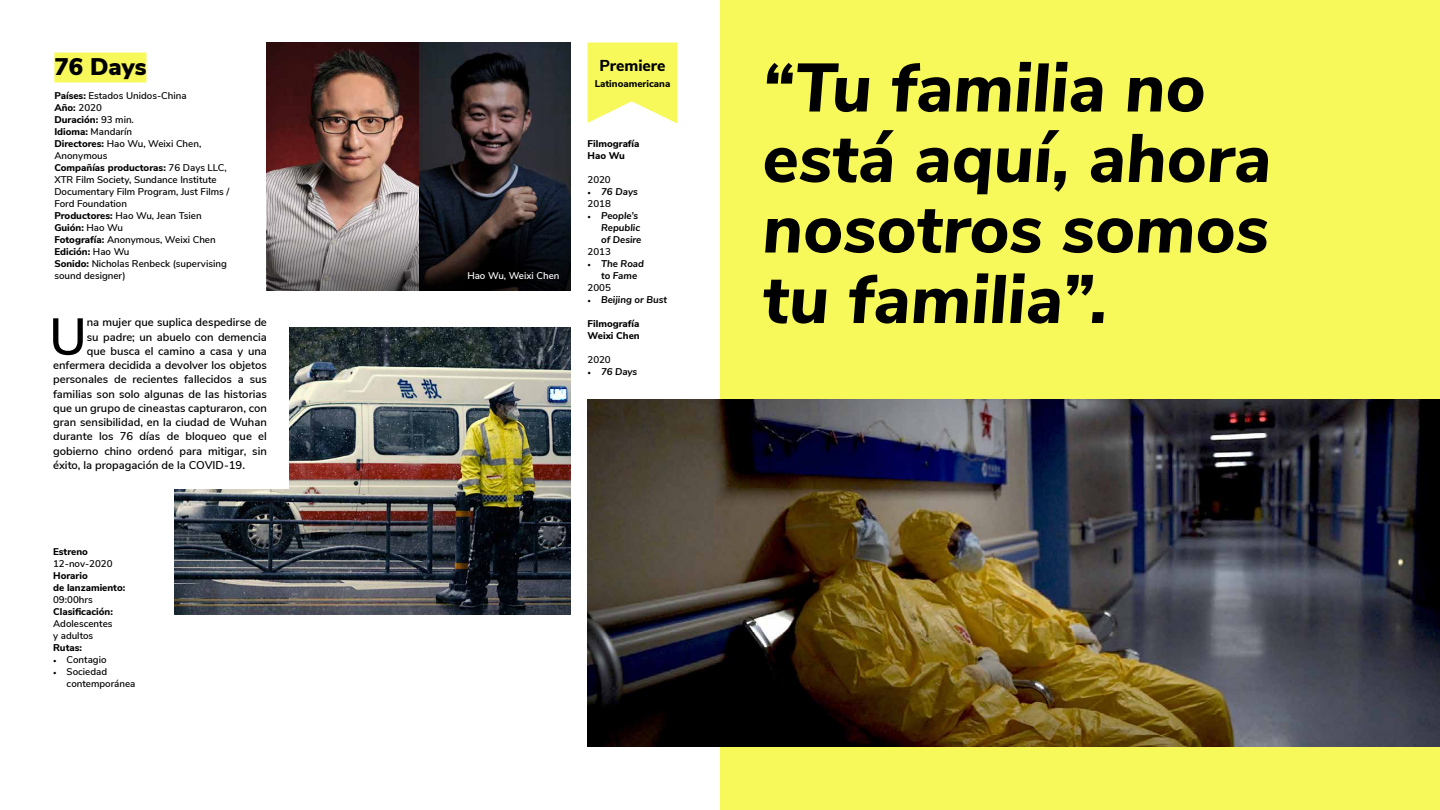
<style>
.page{position:relative;width:1440px;height:810px;background:#fff}
.page>*{position:absolute;margin:0;border:0;box-sizing:border-box;transform-origin:0 0}
.t1{font:italic 800 68.25px/70.5px "Nunito Sans";color:#000}
.t2{font:600 51.68px "Nunito Sans";color:#000}
.t3{font:900 24px "Nunito Sans";color:#000}
.t4{font:800 15.75px "Nunito Sans";color:#000}
.t5{font:600 11.25px "Nunito Sans";color:#000}
.t6{font:600 9.75px/12px "Nunito Sans";color:#000}
.t7{font:800 9.75px/12px "Nunito Sans";color:#000}
.t8{font:italic 700 9.75px/12px "Nunito Sans";color:#000}
.t9{font:600 9.75px "Nunito Sans";color:#fff}
.s1{font-weight:800}
.s2{font-family:"Minion Pro";font-weight:400;font-size:9px}
.s3{font-family:"Minion Pro";font-weight:400;font-style:normal;font-size:9px}
.s4{font-weight:600;font-style:normal}
.s5{font-family:"Minion Pro";font-size:9px}
</style>
<div class="page">
<img style="left:174px;top:327px;width:397px;height:288px">
<div style="left:54px;top:52px;width:92px;height:30px;background:#f7f95b"></div>
<img style="left:267px;top:43px;width:152px;height:180px">
<img style="left:419px;top:43px;width:152px;height:180px">
<div style="left:0;top:303px;width:288px;height:186px;background:#fff"></div>
<svg style="left:588px;top:43px;width:89px;height:80px;background:#f8f971"></svg>
<svg style="left:267px;top:223px;width:304px;height:68px;background:#4e4b4d"></svg>
<div style="left:720px;top:0;width:720px;height:810px;background:#f7f95b"></div>
<img style="left:588px;top:399px;width:852px;height:348px">
<h3 class="t3" style="left:54px;top:49px;width:94px">76 Days</h3>
<p class="t6" style="left:54px;top:89px;width:176px"><span class="s1">Países:</span> Estados Unidos-China<br><span class="s1">Año:</span> 2020<br><span class="s1">Duración:</span> 93 min.<br><span class="s1">Idioma:</span> Mandarín<br><span class="s1">Directores:</span> Hao Wu, Weixi Chen,<br>Anonymous<br><span class="s1">Compañías productoras:</span> 76 Days LLC,<br>XTR Film Society, Sundance Institute<br>Documentary Film Program, Just Films /<br>Ford Foundation<br><span class="s1">Productores:</span> Hao Wu, Jean Tsien<br><span class="s1">Guión:</span> Hao Wu<br><span class="s1">Fotografía:</span> Anonymous, Weixi Chen<br><span class="s1">Edición:</span> Hao Wu<br><span class="s1">Sonido:</span> Nicholas Renbeck (supervising sound designer)</p>
<h2 class="t2" style="left:49px;top:299px;width:39px">U</h2>
<p class="t5" style="left:87px;top:314px;width:182px">na mujer que suplica despedirse de</p>
<p class="t5" style="left:87px;top:328px;width:182px">su padre; un abuelo con demencia</p>
<p class="t5" style="left:87px;top:343px;width:182px">que busca el camino a casa y una</p>
<p class="t5" style="left:53px;top:357px;width:215px">enfermera decidida a devolver los objetos</p>
<p class="t5" style="left:53px;top:371px;width:215px">personales de recientes fallecidos a sus</p>
<p class="t5" style="left:53px;top:385px;width:215px">familias son solo algunas de las historias</p>
<p class="t5" style="left:53px;top:400px;width:215px">que un grupo de cineastas capturaron, con</p>
<p class="t5" style="left:53px;top:414px;width:215px">gran sensibilidad, en la ciudad de Wuhan</p>
<p class="t5" style="left:53px;top:428px;width:215px">durante los 76 días de bloqueo que el</p>
<p class="t5" style="left:53px;top:442px;width:215px">gobierno chino ordenó para mitigar, sin</p>
<p class="t5" style="left:53px;top:457px;width:193px">éxito, la propagación de la COVID-19.</p>
<p class="t7" style="left:53px;top:545px;width:36px">Estreno</p>
<p class="t6" style="left:53px;top:557px;width:61px">12-nov-2020</p>
<p class="t7" style="left:53px;top:569px;width:74px">Horario<br>de lanzamiento:</p>
<p class="t6" style="left:53px;top:593px;width:41px">09:00hrs</p>
<p class="t7" style="left:53px;top:605px;width:61px">Clasificación:</p>
<p class="t6" style="left:53px;top:617px;width:61px">Adolescentes y adultos</p>
<p class="t7" style="left:53px;top:641px;width:30px">Rutas:</p>
<p class="t6" style="left:53px;top:653px;width:55px"><span class="s2">•</span> Contagio</p>
<p class="t6" style="left:67px;top:665px;width:70px;text-indent:-14px"><span class="s2">•</span> Sociedad contemporánea</p>
<p class="t9" style="left:467px;top:268px;width:94px">Hao Wu, Weixi Chen</p>
<h3 class="t4" style="left:600px;top:54px;width:68px">Premiere</h3>
<p class="t7" style="left:595px;top:77px;width:77px">Latinoamericana</p>
<p class="t7" style="left:588px;top:137px;width:53px">Filmografía<br>Hao Wu</p>
<p class="t6" style="left:588px;top:173px;width:25px">2020</p>
<p class="t8" style="left:588px;top:185px;width:52px"><span class="s3">•</span> 76 Days<br><span class="s4">2018</span></p>
<p class="t8" style="left:601px;top:209px;width:42px;text-indent:-14px"><span class="s3">•</span> People’s<br>Republic of Desire</p>
<p class="t6" style="left:588px;top:245px;width:25px">2013</p>
<p class="t8" style="left:601px;top:257px;width:45px;text-indent:-14px"><span class="s3">•</span> The Road to Fame</p>
<p class="t6" style="left:588px;top:281px;width:25px">2005</p>
<p class="t8" style="left:588px;top:293px;width:81px"><span class="s3">•</span> Beijing or Bust</p>
<p class="t7" style="left:588px;top:317px;width:54px">Filmografía<br>Weixi Chen</p>
<p class="t6" style="left:588px;top:353px;width:25px">2020</p>
<p class="t8" style="left:588px;top:365px;width:51px"><span class="s5">•</span> 76 Days</p>
<h1 class="t1" style="left:763px;top:49px;width:510px">“Tu familia no está aquí, ahora nosotros somos tu familia”.</h1>
</div>
